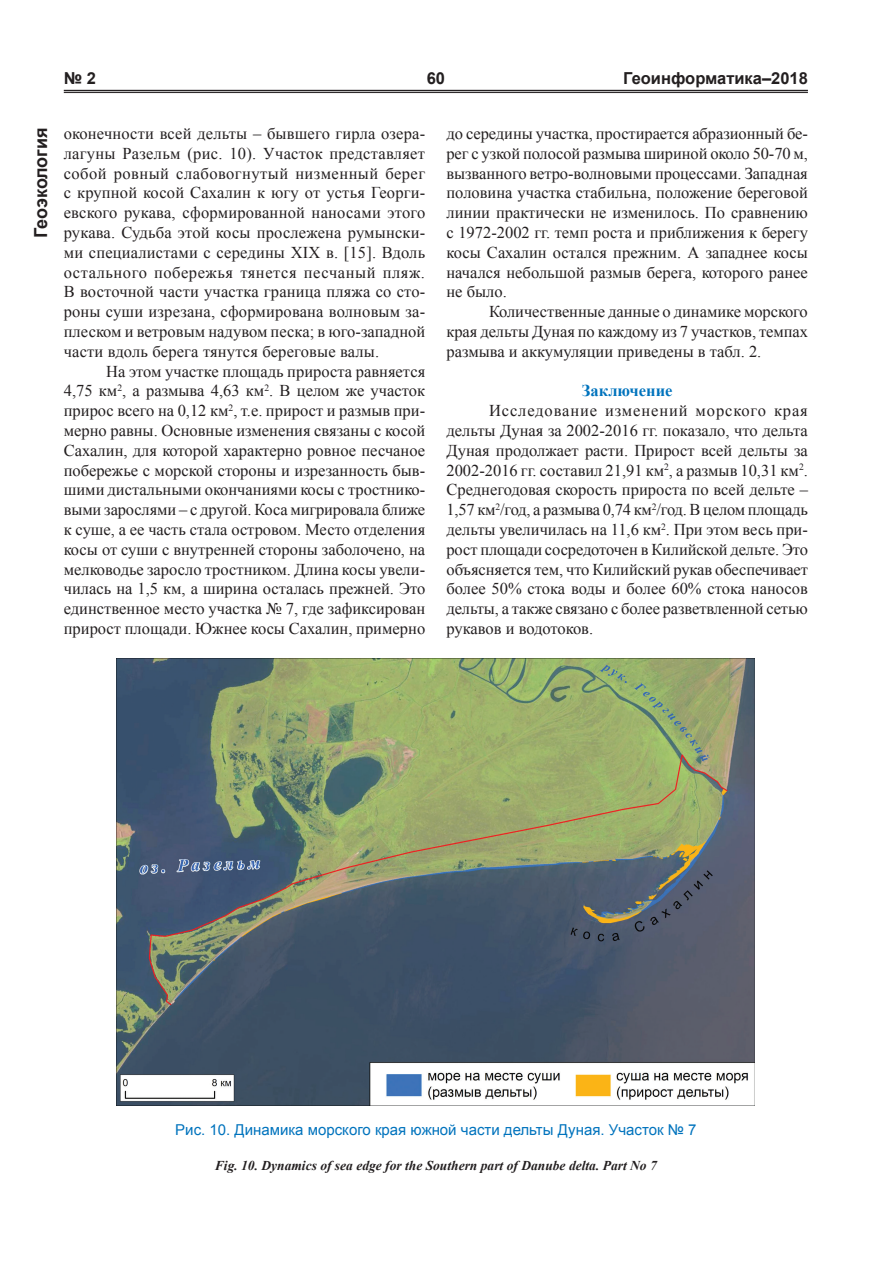
<style>
.page{position:relative;width:893px;height:1263px;background:#fff}
.page>*{position:absolute;margin:0;border:0;box-sizing:border-box;transform-origin:0 0}
.t1{font:700 18px "Arial";letter-spacing:-.005em;color:#231f20}
.Обычный{font:16.5px/19.8px "Times New Roman";color:#231f20;text-align:justify}
.t2{font:700 16.5px "Arial";color:#231f20}
.Подзаголовок{font:700 16.5px "Times New Roman";color:#0073bd}
.Рисунок{font:15px "Arial";color:#0073bd}
.рис_англ{font:italic 700 13.5px "Times New Roman";color:#231f20}
</style>
<div class="page">
<hr style="left:64px;top:90px;width:744px;height:1px;background:#231f20">
<hr style="left:64px;top:92px;width:744px;height:1px;background:#231f20">
<img style="left:117px;top:658px;width:638px;height:447px">
<p class="t1" style="left:29px;top:238px;width:112px;rotate:-90deg">Геоэкология</p>
<p class="t2" style="left:64px;top:68px;width:34px">№ 2</p>
<p class="t2" style="left:427px;top:68px;width:20px">60</p>
<p class="t2" style="left:623px;top:68px;width:186px">Геоинформатика–2018</p>
<p class="Обычный" style="left:64px;top:123px;width:363px">оконечности всей дельты – бывшего гирла озера&shy;лагуны Разельм (рис. 10). Участок представляет собой ровный слабовогнутый низменный берег с крупной косой Сахалин к югу от устья Георги&shy;евского рукава, сформированной наносами этого рукава. Судьба этой косы прослежена румынски&shy;ми специалистами с середины XIX в. [15]. Вдоль остального побережья тянется песчаный пляж.<br>В восточной части участка граница пляжа со сто&shy;роны суши изрезана, сформирована волновым за&shy;плеском и ветровым надувом песка; в юго-западной части вдоль берега тянутся береговые валы.</p>
<p class="Обычный" style="left:64px;top:361px;width:363px;text-indent:43px">На этом участке площадь прироста равняется 4,75 км<sup>2</sup>, а размыва 4,63 км<sup>2</sup>. В целом же участок прирос всего на 0,12 км<sup>2</sup>, т.е. прирост и размыв при&shy;мерно равны. Основные изменения связаны с косой Сахалин, для которой характерно ровное песчаное побережье с морской стороны и изрезанность быв&shy;шими дистальными окончаниями косы с тростнико&shy;выми зарослями – с другой. Коса мигрировала ближе к суше, а ее часть стала островом. Место отделения косы от суши с внутренней стороны заболочено, на мелководье заросло тростником. Длина косы увели&shy;чилась на 1,5 км, а ширина осталась прежней. Это единственное место участка № 7, где зафиксирован прирост площади. Южнее косы Сахалин, примерно</p>
<p class="Обычный" style="left:446px;top:123px;width:363px">до середины участка, простирается абразионный бе&shy;рег с узкой полосой размыва шириной около 50-70 м, вызванного ветро-волновыми процессами. Западная половина участка стабильна, положение береговой линии практически не изменилось. По сравнению с 1972-2002 гг. темп роста и приближения к берегу косы Сахалин остался прежним. А западнее косы начался небольшой размыв берега, которого ранее не было.</p>
<p class="Обычный" style="left:446px;top:302px;width:363px;text-indent:43px">Количественные данные о динамике морского края дельты Дуная по каждому из 7 участков, темпах размыва и аккумуляции приведены в табл. 2.</p>
<p class="Подзаголовок" style="left:582px;top:379px;width:92px">Заключение</p>
<p class="Обычный" style="left:446px;top:401px;width:363px;text-indent:43px">Исследование изменений морского края дельты Дуная за 2002-2016 гг. показало, что дельта Дуная продолжает расти. Прирост всей дельты за 2002-2016 гг. составил 21,91 км<sup>2</sup>, а размыв 10,31 км<sup>2</sup>.<br>Среднегодовая скорость прироста по всей дельте – 1,57 км<sup>2</sup>/год, а размыва 0,74 км<sup>2</sup>/год. В целом площадь дельты увеличилась на 11,6 км<sup>2</sup>. При этом весь при&shy;рост площади сосредоточен в Килийской дельте. Это объясняется тем, что Килийский рукав обеспечивает более 50% стока воды и более 60% стока наносов дельты, а также связано с более разветвленной сетью рукавов и водотоков.</p>
<p class="Рисунок" style="left:175px;top:1120px;width:523px">Рис. 10. Динамика морского края южной части дельты Дуная. Участок № 7</p>
<p class="рис_англ" style="left:215px;top:1156px;width:443px">Fig. 10. Dynamics of sea edge for the Southern part of Danube delta. Part No 7</p>
</div>
